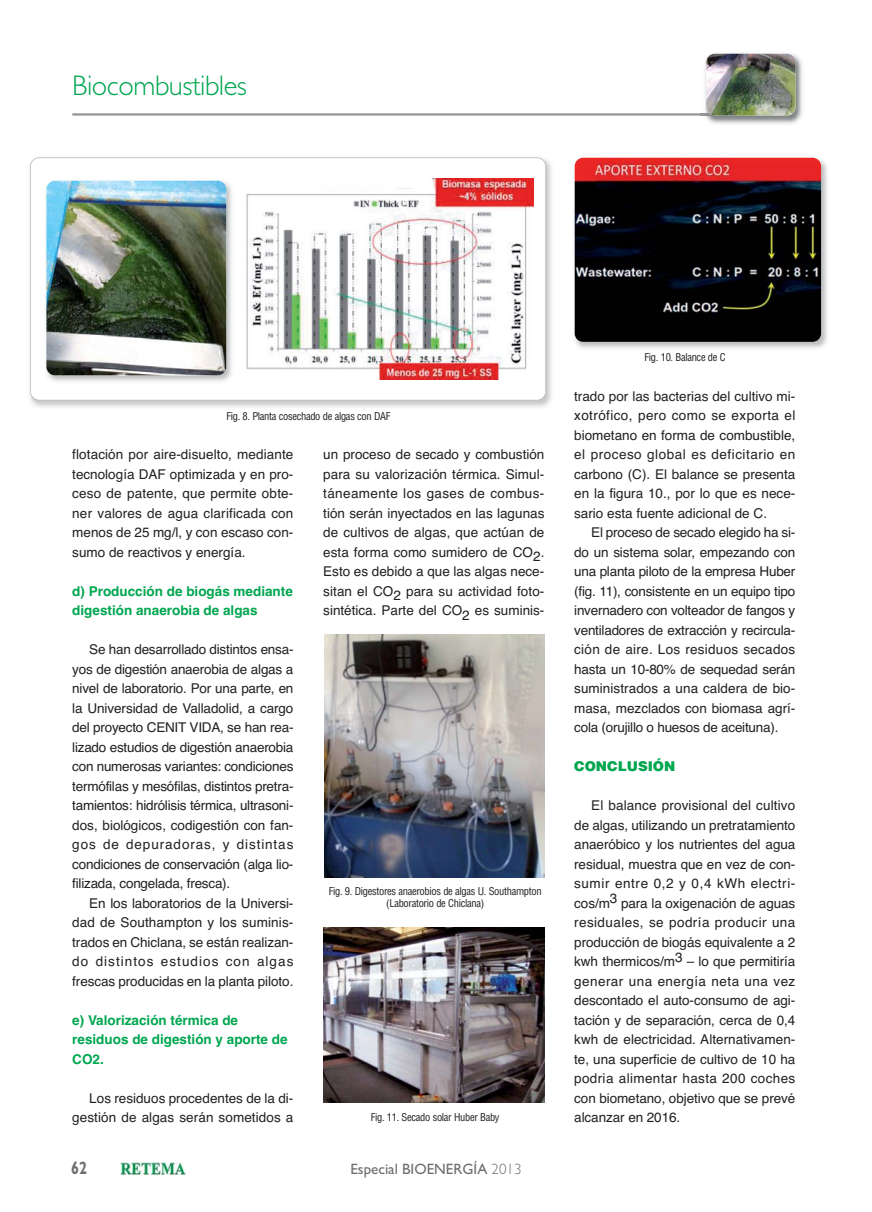
<style>
.page{position:relative;width:872px;height:1212px;background:#fff}
.page>*{position:absolute;margin:0;border:0;box-sizing:border-box;transform-origin:0 0}
.t1{font:300 28.5px "Gill Sans";letter-spacing:-.015em;color:#00a650}
.t2{font:700 18px "Gill Sans";color:#6d6e70;scale:.8 1}
.t3{font:15px "Gill Sans";color:#6d6e70}
.t4{font:13.5px/19.5px "Helvetica";color:#231f20;text-align:justify}
.t5{font:700 13.5px/19.5px "Helvetica";color:#00a650}
.t6{font:900 13.5px "Helvetica";color:#00a650}
.t7{font:condensed 10.5px/12px "Helvetica";letter-spacing:-.03em;color:#231f20;text-align:center}
.s1{font-weight:300}
</style>
<div class="page">
<img style="left:120px;top:1163px;width:66px;height:11px">
<hr style="left:72px;top:113px;width:705px;height:3px;background:#939598">
<img style="left:705px;top:53px;width:98px;height:71px">
<img style="left:705px;top:113px;width:72px;height:3px">
<img style="left:706px;top:54px;width:89px;height:61px;border-radius:9px">
<img style="left:30px;top:158px;width:522px;height:249px">
<div style="left:31px;top:158px;width:514px;height:242px;background:#fff;border-radius:9px"></div>
<img style="left:246px;top:178px;width:288px;height:202px">
<div style="left:30px;top:157px;width:516px;height:244px;border:2px solid #bbbdc0;border-radius:9px"></div>
<img style="left:46px;top:180px;width:186px;height:202px">
<img style="left:46px;top:181px;width:180px;height:194px;border-radius:9px">
<img style="left:574px;top:157px;width:253px;height:192px">
<img style="left:574px;top:158px;width:247px;height:184px;border-radius:9px">
<img style="left:324px;top:635px;width:220px;height:242px">
<img style="left:323px;top:927px;width:221px;height:176px">
<h1 class="t1" style="left:72px;top:75px;width:176px">Biocombustibles</h1>
<p class="t7" style="left:226px;top:411px;width:165px">Fig. 8. Planta cosechado de algas con DAF</p>
<p class="t4" style="left:72px;top:446px;width:223px">flotación por aire-disuelto, mediante tecnología DAF optimizada y en pro&shy;ceso de patente, que permite obte&shy;ner valores de agua clarificada con menos de 25 mg/l, y con escaso con&shy;sumo de reactivos y energía.</p>
<p class="t5" style="left:72px;top:582px;width:222px">d) Producción de biogás mediante digestión anaerobia de algas</p>
<p class="t4" style="left:72px;top:641px;width:223px;text-indent:17px">Se han desarrollado distintos ensa&shy;yos de digestión anaerobia de algas a nivel de laboratorio. Por una parte, en la Universidad de Valladolid, a cargo del proyecto CENIT VIDA, se han rea&shy;lizado estudios de digestión anaerobia con numerosas variantes: condiciones termófilas y mesófilas, distintos pretra&shy;tamientos: hidrólisis térmica, ultrasoni&shy;dos, biológicos, codigestión con fan&shy;gos de depuradoras, y distintas condiciones de conservación (alga lio&shy;filizada, congelada, fresca).</p>
<p class="t4" style="left:72px;top:894px;width:223px;text-indent:17px">En los laboratorios de la Universi&shy;dad de Southampton y los suminis&shy;trados en Chiclana, se están realizan&shy;do distintos estudios con algas frescas producidas en la planta piloto.</p>
<p class="t5" style="left:72px;top:1011px;width:217px">e) Valorización térmica de residuos de digestión y aporte de<br>CO2.</p>
<p class="t4" style="left:72px;top:1089px;width:223px;text-align:right">Los residuos procedentes de la di&shy;gestión de algas serán sometidos a</p>
<p class="t4" style="left:323px;top:446px;width:223px">un proceso de secado y combustión para su valorización térmica. Simul&shy;táneamente los gases de combus&shy;tión serán inyectados en las lagunas de cultivos de algas, que actúan de esta forma como sumidero de CO2.<br>Esto es debido a que las algas nece&shy;sitan el CO2 para su actividad foto&shy;sintética. Parte del CO2 es suminis-</p>
<p class="t7" style="left:329px;top:886px;width:214px">Fig. 9. Digestores anaerobios de algas U. Southampton (Laboratorio de Chiclana)</p>
<p class="t7" style="left:371px;top:1112px;width:130px">Fig. 11. Secado solar Huber Baby</p>
<h2 class="t2" style="left:71px;top:1161px;width:21px">62</h2>
<p class="t3" style="left:350px;top:1164px;width:172px">Especial BIOENERGÍA <span class="s1">2013</span></p>
<p class="t7" style="left:644px;top:352px;width:83px">Fig. 10. Balance de C</p>
<p class="t4" style="left:574px;top:387px;width:223px">trado por las bacterias del cultivo mi&shy;xotrófico, pero como se exporta el biometano en forma de combustible, el proceso global es deficitario en carbono (C). El balance se presenta en la figura 10., por lo que es nece&shy;sario esta fuente adicional de C.</p>
<p class="t4" style="left:574px;top:524px;width:223px;text-indent:17px">El proceso de secado elegido ha si&shy;do un sistema solar, empezando con una planta piloto de la empresa Huber (fig. 11), consistente en un equipo tipo invernadero con volteador de fangos y ventiladores de extracción y recircula&shy;ción de aire. Los residuos secados hasta un 10-80% de sequedad serán suministrados a una caldera de bio&shy;masa, mezclados con biomasa agrí&shy;cola (orujillo o huesos de aceituna).</p>
<p class="t6" style="left:574px;top:761px;width:103px">CONCLUSIÓN</p>
<p class="t4" style="left:574px;top:797px;width:223px;text-indent:17px">El balance provisional del cultivo de algas, utilizando un pretratamiento anaeróbico y los nutrientes del agua residual, muestra que en vez de con&shy;sumir entre 0,2 y 0,4 kWh electri&shy;cos/m3 para la oxigenación de aguas residuales, se podría producir una producción de biogás equivalente a 2 kwh thermicos/m3 – lo que permitiría generar una energía neta una vez descontado el auto-consumo de agi&shy;tación y de separación, cerca de 0,4 kwh de electricidad. Alternativamen&shy;te, una superficie de cultivo de 10 ha podria alimentar hasta 200 coches con biometano, objetivo que se prevé alcanzar en 2016.</p>
</div>
